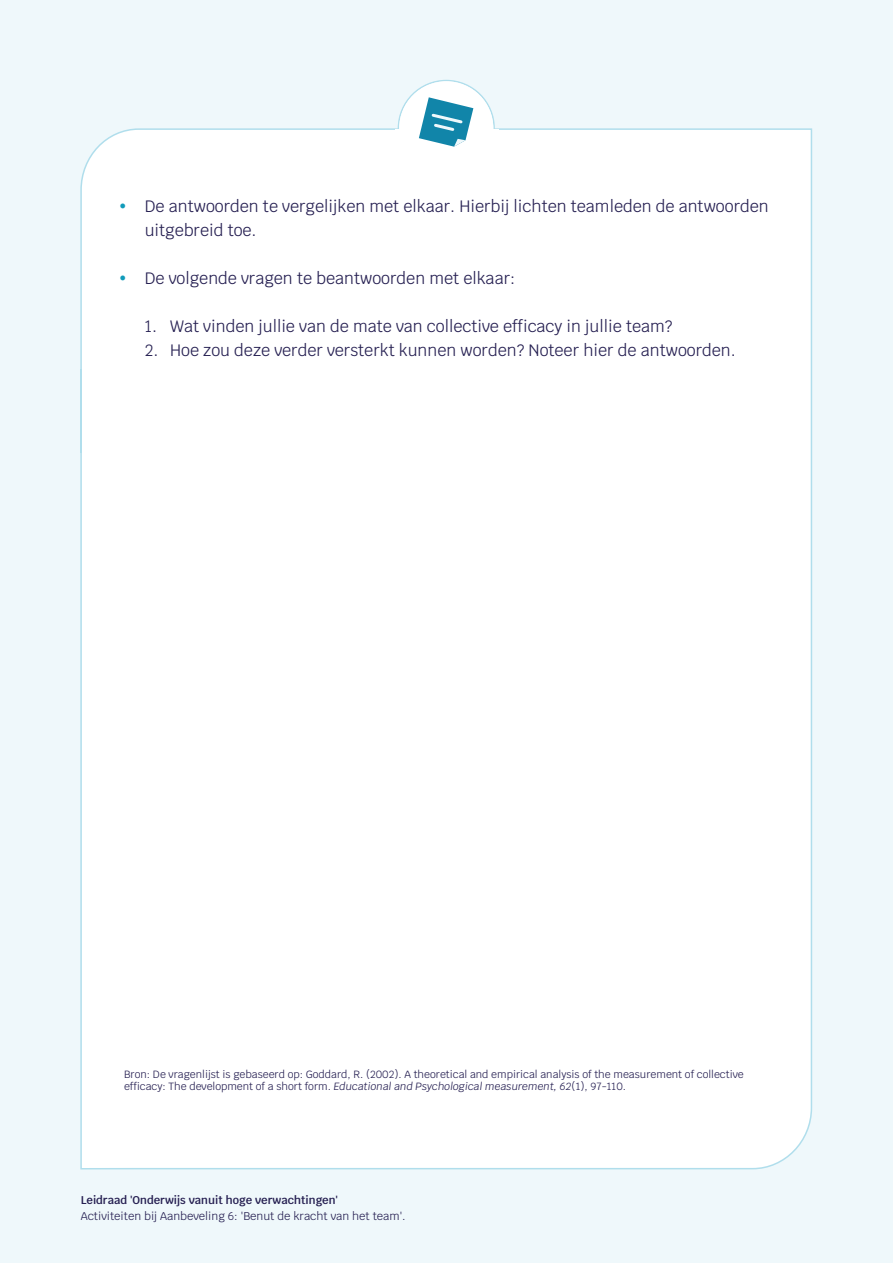
<style>
.page{position:relative;width:893px;height:1263px;background:#eff8fb}
.page>*{position:absolute;margin:0;border:0;box-sizing:border-box;transform-origin:0 0}
.t1{font:16.5px/24px "Krub";color:#262052}
.t2{font:11.25px "Krub";color:#262052}
.t3{font:600 11.25px "Krub";color:#262052}
.t4{font:10.5px/12px "Krub";color:#262052}
.s1{font-style:italic}
</style>
<div class="page">
<div style="left:80px;top:128px;width:733px;height:1042px;background:#fff"></div>
<div style="left:399px;top:81px;width:94px;height:94px;background:#fff;border-radius:50%"></div>
<div style="left:395px;top:130px;width:104px;height:19px;background:#fff"></div>
<svg style="left:397px;top:79px;width:99px;height:76px"></svg>
<svg style="left:121px;top:204px;width:4px;height:4px"></svg>
<svg style="left:121px;top:276px;width:4px;height:4px"></svg>
<p class="t1" style="left:145px;top:194px;width:626px">De antwoorden te vergelijken met elkaar. Hierbij lichten teamleden de antwoorden uitgebreid toe.</p>
<p class="t1" style="left:145px;top:266px;width:372px">De volgende vragen te beantwoorden met elkaar:</p>
<p class="t1" style="left:145px;top:314px;width:529px">1. Wat vinden jullie van de mate van collective efficacy in jullie team?</p>
<p class="t1" style="left:145px;top:338px;width:593px">2. Hoe zou deze verder versterkt kunnen worden? Noteer hier de antwoorden.</p>
<p class="t4" style="left:124px;top:1068px;width:621px">Bron: De vragenlijst is gebaseerd op: Goddard, R. (2002). A theoretical and empirical analysis of the measurement of collective efficacy: The development of a short form. <span class="s1">Educational and Psychological measurement, 62</span>(1), 97-110.</p>
<p class="t3" style="left:81px;top:1193px;width:259px">Leidraad 'Onderwijs vanuit hoge verwachtingen'</p>
<p class="t2" style="left:81px;top:1207px;width:326px">Activiteiten bij Aanbeveling 6: 'Benut de kracht van het team'.</p>
</div>
